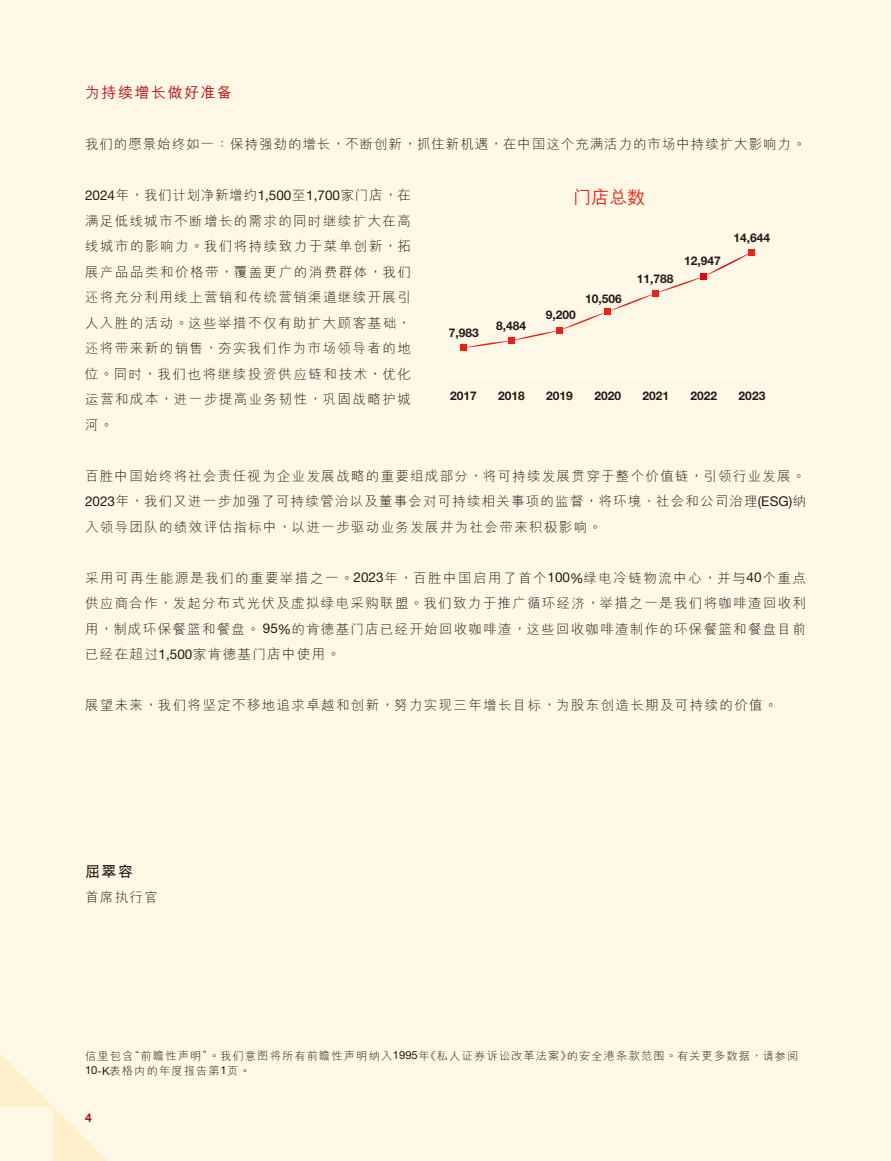
<style>
.page{position:relative;width:891px;height:1161px;background:#fff8e6}
.page>*{position:absolute;margin:0;border:0;box-sizing:border-box;transform-origin:0 0}
.t1{font:500 18px "M Hei HKS";color:#e7221a}
.t2{font:500 15px "M Hei HKS";letter-spacing:.1em;color:#b61219}
.t3{font:700 15px "M Hei HKS";color:#231916}
.t4{font:300 13.5px/25.5px "M Hei HKS";letter-spacing:.1em;color:#231916;text-align:justify}
.t5{font:300 13.5px "M Hei HKS";letter-spacing:.07em;color:#231916}
.t6{font:700 12px "Helvetica Neue 75";color:#231916}
.t7{font:700 12px "Helvetica Neue 75";color:#b61219}
.t8{font:300 11.25px/15px "M Hei HKS";letter-spacing:.1em;color:#231916}
.s1{font-family:"Helvetica Neue 55 Roman";font-weight:400}
</style>
<div class="page">
<svg style="left:0;top:1054px;width:107px;height:107px"></svg>
<hr style="left:439px;top:376px;width:337px;height:1px;background:#fff">
<hr style="left:439px;top:347px;width:337px;height:1px;background:#fff">
<hr style="left:439px;top:318px;width:337px;height:1px;background:#fff">
<hr style="left:439px;top:290px;width:337px;height:1px;background:#fff">
<hr style="left:439px;top:261px;width:337px;height:1px;background:#fff">
<svg style="left:463px;top:252px;width:286px;height:96px"></svg>
<div style="left:460px;top:345px;width:7px;height:6px;background:#e7221a"></div>
<div style="left:508px;top:337px;width:7px;height:7px;background:#e7221a"></div>
<div style="left:556px;top:327px;width:7px;height:7px;background:#e7221a"></div>
<div style="left:604px;top:308px;width:7px;height:7px;background:#e7221a"></div>
<div style="left:652px;top:290px;width:7px;height:7px;background:#e7221a"></div>
<div style="left:701px;top:273px;width:6px;height:7px;background:#e60013"></div>
<div style="left:749px;top:249px;width:6px;height:7px;background:#e7221a"></div>
<p class="t2" style="left:85px;top:82px;width:148px">為持續增長做好準備</p>
<p class="t5" style="left:85px;top:135px;width:722px">我們的願景始終如一：保持強勁的增長，不斷創新，抓住新機遇，在中國這個充滿活力的市場中持續擴大影響力。</p>
<p class="t4" style="left:85px;top:182px;width:328px"><span class="s1">2024</span>年，我們計劃淨新增約<span class="s1">1,500</span>至<span class="s1">1,700</span>家門店，在滿足低線城市不斷增長的需求的同時繼續擴大在高線城市的影響力。我們將持續致力於菜單創新，拓展產品品類和價格帶，覆蓋更廣的消費群體，我們還將充分利用線上營銷和傳統營銷渠道繼續開展引人入勝的活動。這些舉措不僅有助擴大顧客基礎，還將帶來新的銷售，夯實我們作為市場領導者的地位。同時，我們也將繼續投資供應鏈和技術，優化運營和成本，進一步提高業務韌性，鞏固戰略護城河。</p>
<p class="t4" style="left:85px;top:463px;width:722px">百勝中國始終將社會責任視為企業發展戰略的重要組成部分，將可持續發展貫穿於整個價值鏈，引領行業發展。<span class="s1">2023</span>年，我們又進一步加強了可持續管治以及董事會對可持續相關事項的監督，將環境、社會和公司治理<span class="s1">(ESG)</span>納入領導團隊的績效評估指標中，以進一步驅動業務發展並為社會帶來積極影響。</p>
<p class="t4" style="left:85px;top:565px;width:723px">採用可再生能源是我們的重要舉措之一。<span class="s1">2023</span>年，百勝中國啓用了首個<span class="s1">100%</span>綠電冷鏈物流中心，並與<span class="s1">40</span>個重點供應商合作，發起分布式光伏及虛擬綠電採購聯盟。我們致力於推廣循環經濟，舉措之一是我們將咖啡渣回收利用，製成環保餐籃和餐盤。 <span class="s1">95%</span>的肯德基門店已經開始回收咖啡渣，這些回收咖啡渣製作的環保餐籃和餐盤目前已經在超過<span class="s1">1,500</span>家肯德基門店中使用。</p>
<p class="t4" style="left:85px;top:692px;width:694px">展望未來，我們將堅定不移地追求卓越和創新，努力實現三年增長目標，為股東創造長期及可持續的價值。</p>
<h1 class="t1" style="left:573px;top:185px;width:73px">門店總數</h1>
<p class="t6" style="left:734px;top:230px;width:38px">14,644</p>
<p class="t6" style="left:684px;top:253px;width:38px">12,947</p>
<p class="t6" style="left:637px;top:271px;width:38px">11,788</p>
<p class="t6" style="left:585px;top:291px;width:38px">10,506</p>
<p class="t6" style="left:546px;top:307px;width:32px">9,200</p>
<p class="t6" style="left:496px;top:318px;width:32px">8,484</p>
<p class="t6" style="left:449px;top:325px;width:32px">7,983</p>
<p class="t6" style="left:450px;top:388px;width:28px">2017</p>
<p class="t6" style="left:498px;top:388px;width:28px">2018</p>
<p class="t6" style="left:546px;top:388px;width:28px">2019</p>
<p class="t6" style="left:594px;top:388px;width:28px">2020</p>
<p class="t6" style="left:642px;top:388px;width:28px">2021</p>
<p class="t6" style="left:691px;top:388px;width:28px">2022</p>
<p class="t6" style="left:739px;top:388px;width:28px">2023</p>
<p class="t3" style="left:85px;top:861px;width:49px">屈翠容</p>
<p class="t4" style="left:85px;top:884px;width:74px">首席執行官</p>
<p class="t8" style="left:85px;top:1048px;width:715px">信裏包含“前瞻性聲明”。我們意圖將所有前瞻性聲明納入<span class="s1">1995</span>年《私人證券訴訟改革法案》的安全港條款範圍。有關更多數據，請參閱<br><span class="s1">10-K</span>表格內的年度報告第<span class="s1">1</span>頁。</p>
<p class="t7" style="left:85px;top:1110px;width:8px">4</p>
</div>
